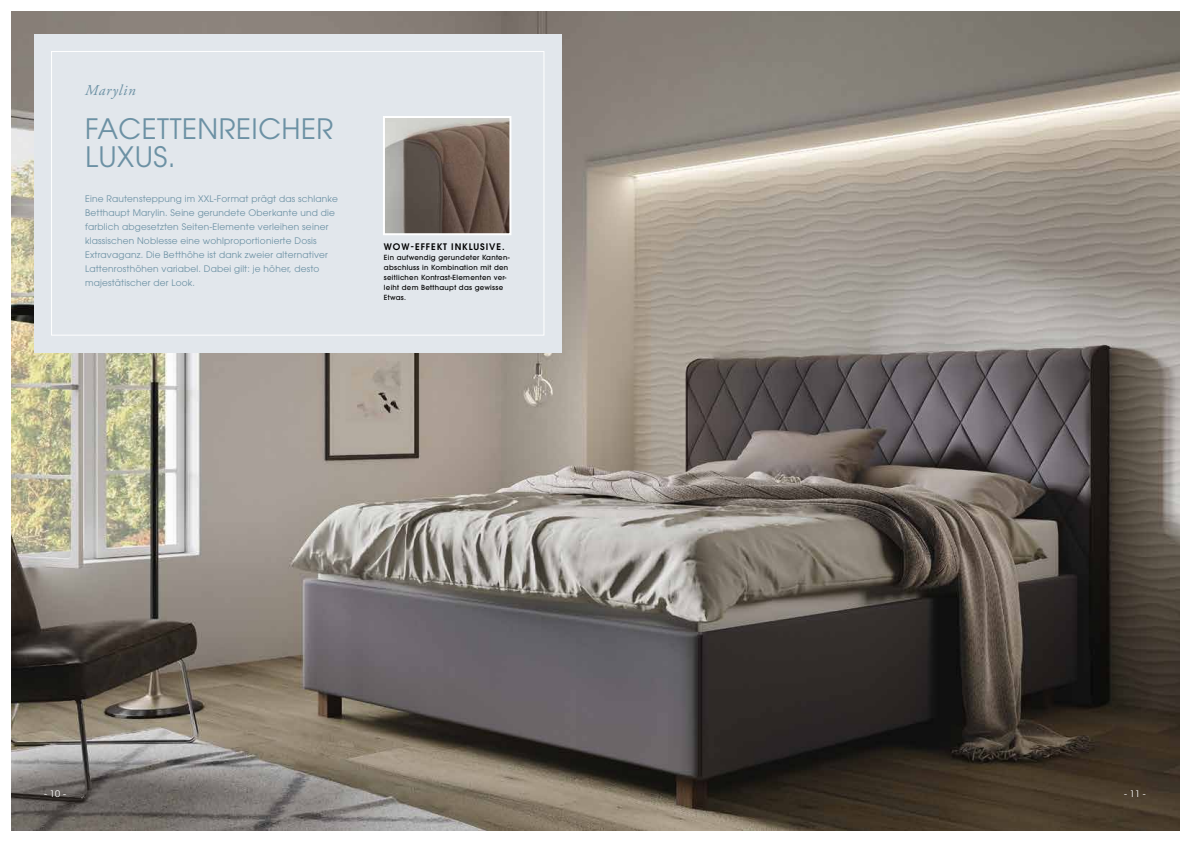
<style>
.page{position:relative;width:1191px;height:842px;background:#fff}
.page>*{position:absolute;margin:0;border:0;box-sizing:border-box;transform-origin:0 0}
.t1{font:28px/28px "ITC Avant Garde Pro";letter-spacing:.015em;color:#6c91a4}
.t2{font:italic 15px "Adobe Garamond Pro";letter-spacing:.05em;color:#6c91a4}
.t3{font:9px/14px "ITC Avant Garde Pro";letter-spacing:.02em;color:#6c91a4}
.t4{font:600 9px "ITC Avant Garde Pro";letter-spacing:.1em;color:#000}
.t5{font:9px "ITC Avant Garde Pro";color:#fff}
.t6{font:500 7px/10px "ITC Avant Garde Pro";letter-spacing:.04em;color:#000}
</style>
<div class="page">
<img style="left:11px;top:11px;width:1168px;height:820px">
<div style="left:34px;top:34px;width:527px;height:319px;background:#e2e7ec"></div>
<img style="left:386px;top:119px;width:122px;height:113px">
<div style="left:383px;top:116px;width:128px;height:119px;border:2px solid #fff"></div>
<div style="left:51px;top:51px;width:493px;height:285px;border:1px solid #fff"></div>
<h2 class="t2" style="left:85px;top:81px;width:52px">Marylin</h2>
<h1 class="t1" style="left:85px;top:114px;width:250px">FACETTENREICHER<br>LUXUS.</h1>
<p class="t3" style="left:85px;top:191px;width:254px">Eine Rautensteppung im XXL-Format prägt das schlanke Betthaupt Marylin. Seine gerundete Oberkante und die farblich abgesetzten Seiten-Elemente verleihen seiner klassischen Noblesse eine wohlproportionierte Dosis Extravaganz. Die Betthöhe ist dank zweier alternativer Lattenrosthöhen variabel. Dabei gilt: je höher, desto majestätischer der Look.</p>
<p class="t4" style="left:384px;top:241px;width:122px">WOW-EFFEKT INKLUSIVE.</p>
<p class="t6" style="left:384px;top:253px;width:127px">Ein aufwendig gerundeter Kanten&shy;abschluss in Kombination mit den seitlichen Kontrast-Elementen ver&shy;leiht dem Betthaupt das gewisse<br>Etwas.</p>
<p class="t5" style="left:44px;top:788px;width:23px">- 10 -</p>
<p class="t5" style="left:1124px;top:788px;width:23px">- 11 -</p>
</div>
